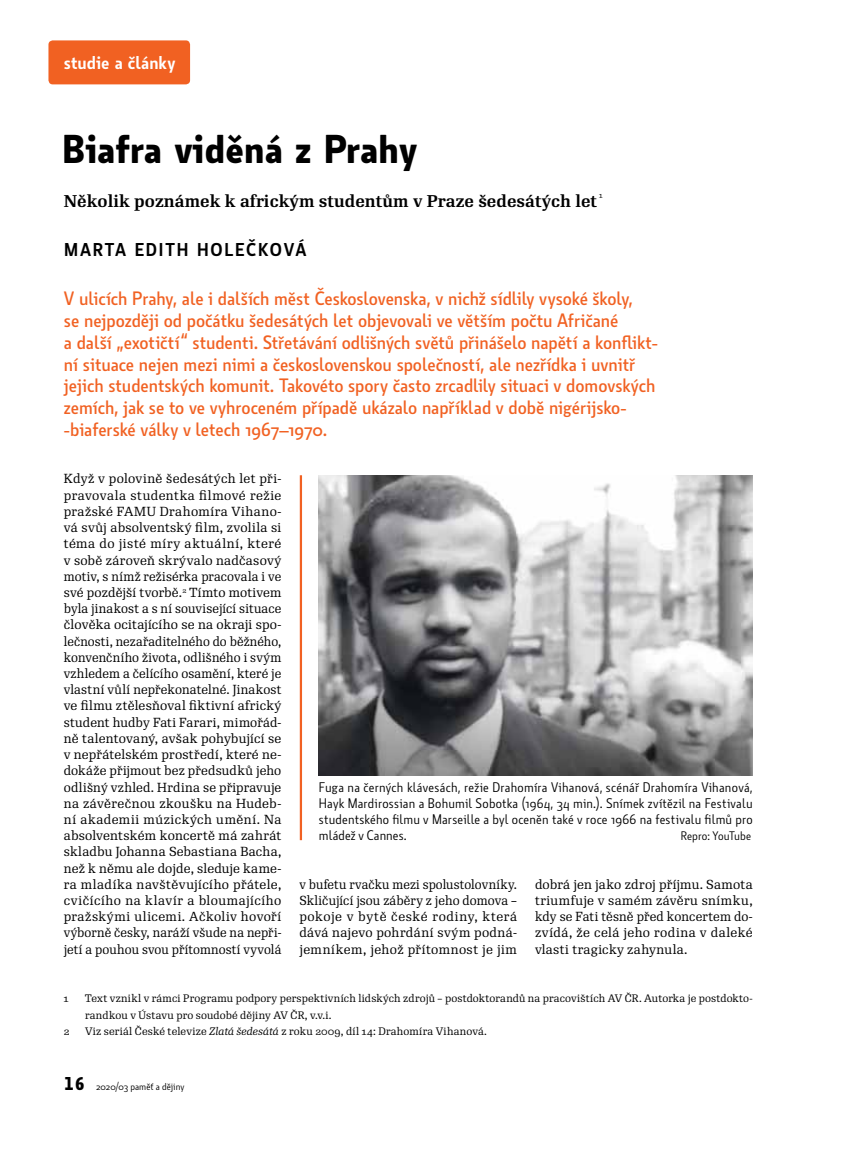
<style>
.page{position:relative;width:859px;height:1149px;background:#fff}
.page>*{position:absolute;margin:0;border:0;box-sizing:border-box;transform-origin:0 0}
.t1{font:700 39px "Botanika Std";color:#000}
.t2{font:500 18.75px/21.8px "Botanika Std";letter-spacing:-.005em;color:#f16122}
.t3{font:600 18px "Botanika Std";letter-spacing:.1em;color:#000}
.t4{font:600 18px "Botanika Std";letter-spacing:.005em;color:#fff}
.t5{font:700 16.5px "Re Public Std";color:#000}
.t6{font:13.5px/16.2px "Botanika Std";letter-spacing:.015em;color:#000;text-align:justify}
.t7{font:12.75px/16.2px "Re Public Std";letter-spacing:.025em;color:#000;text-align:justify}
.t8{font:12.75px/16.2px "Re Public Std";letter-spacing:.025em;color:#000;text-align:justify;scale:.95 1}
.t9{font:12px "Botanika Std";letter-spacing:.005em;color:#000}
.t10{font:10.5px/16.2px "Re Public Std";letter-spacing:.015em;color:#000}
.t11{font:9.75px "Botanika Std";color:#000}
.t12{font:7.8px "Re Public Std";color:#000}
.s1{font-style:italic}
.s2{font-family:"Botanika Mono";font-weight:700;font-size:18px}
</style>
<div class="page">
<div style="left:48px;top:40px;width:142px;height:44px;background:#f16122;border-radius:4px"></div>
<hr style="left:300px;top:475px;width:2px;height:364px;background:#f16122">
<img style="left:319px;top:475px;width:434px;height:300px">
<h3 class="t4" style="left:64px;top:50px;width:113px">studie a články</h3>
<h1 class="t1" style="left:62px;top:122px;width:356px">Biafra viděná z Prahy</h1>
<p class="t5" style="left:64px;top:190px;width:535px">Několik poznámek k africkým studentům v Praze šedesátých let</p>
<p class="t12" style="left:599px;top:190px;width:5px">1</p>
<h3 class="t3" style="left:64px;top:237px;width:244px">MARTA EDITH HOLEČKOVÁ</h3>
<p class="t2" style="left:64px;top:287px;width:595px">V ulicích Prahy, ale i dalších měst Československa, v nichž sídlily vysoké školy,<br>se nejpozději od počátku šedesátých let objevovali ve větším počtu Afričané<br>a další „exotičtí“ studenti. Střetávání odlišných světů přinášelo napětí a konflikt&shy;ní situace nejen mezi nimi a československou společností, ale nezřídka i uvnitř jejich studentských komunit. Takovéto spory často zrcadlily situaci v domovských zemích, jak se to ve vyhroceném případě ukázalo například v době nigérijsko--biaferské války v letech 1967–1970.</p>
<p class="t7" style="left:64px;top:471px;width:219px">Když v polovině šedesátých let při&shy;pravovala studentka filmové režie pražské FAMU Drahomíra Vihano&shy;vá svůj absolventský film, zvolila si téma do jisté míry aktuální, které v sobě zároveň skrývalo nadčasový motiv, s nímž režisérka pracovala i ve své pozdější tvorbě.<sup>2</sup> Tímto motivem byla jinakost a s ní související situace člověka ocitajícího se na okraji spo&shy;lečnosti, nezařaditelného do běžného, konvenčního života, odlišného i svým vzhledem a čelícího osamění, které je vlastní vůlí nepřekonatelné. Jinakost ve filmu ztělesňoval fiktivní africký student hudby Fati Farari, mimořád&shy;ně talentovaný, avšak pohybující se v nepřátelském prostředí, které ne&shy;dokáže přijmout bez předsudků jeho odlišný vzhled. Hrdina se připravuje na závěrečnou zkoušku na Hudeb&shy;ní akademii múzických umění. Na absolventském koncertě má zahrát skladbu Johanna Sebastiana Bacha, než k němu ale dojde, sleduje kame&shy;ra mladíka navštěvujícího přátele, cvičícího na klavír a bloumajícího pražskými ulicemi. Ačkoliv hovoří výborně česky, naráží všude na nepři&shy;jetí a pouhou svou přítomností vyvolá</p>
<p class="t6" style="left:319px;top:778px;width:435px">Fuga na černých klávesách, režie Drahomíra Vihanová, scénář Drahomíra Vihanová, Hayk Mardirossian a Bohumil Sobotka (1964, 34 min.). Snímek zvítězil na Festivalu studentského filmu v Marseille a byl oceněn také v roce 1966 na festivalu filmů pro mládež v Cannes.</p>
<p class="t9" style="left:681px;top:827px;width:72px">Repro: YouTube</p>
<p class="t8" style="left:299px;top:876px;width:231px">v bufetu rvačku mezi spolustolovníky.<br>Skličující jsou záběry z jeho domova – pokoje v bytě české rodiny, která dává najevo pohrdání svým podná&shy;jemníkem, jehož přítomnost je jim</p>
<p class="t7" style="left:535px;top:876px;width:219px">dobrá jen jako zdroj příjmu. Samota triumfuje v samém závěru snímku, kdy se Fati těsně před koncertem do&shy;zvídá, že celá jeho rodina v daleké vlasti tragicky zahynula.</p>
<p class="t10" style="left:64px;top:990px;width:6px">1</p>
<p class="t10" style="left:85px;top:990px;width:669px">Text vznikl v rámci Programu podpory perspektivních lidských zdrojů – postdoktorandů na pracovištích AV ČR. Autorka je postdokto&shy;randkou v Ústavu pro soudobé dějiny AV ČR, v.v.i.</p>
<p class="t10" style="left:64px;top:1022px;width:7px">2</p>
<p class="t10" style="left:85px;top:1022px;width:403px">Viz seriál České televize <span class="s1">Zlatá šedesátá</span> z roku 2009, díl 14: Drahomíra Vihanová.</p>
<p class="t11" style="left:64px;top:1079px;width:122px"><span class="s2">16</span> 2020/03 paměť a dějiny</p>
</div>
